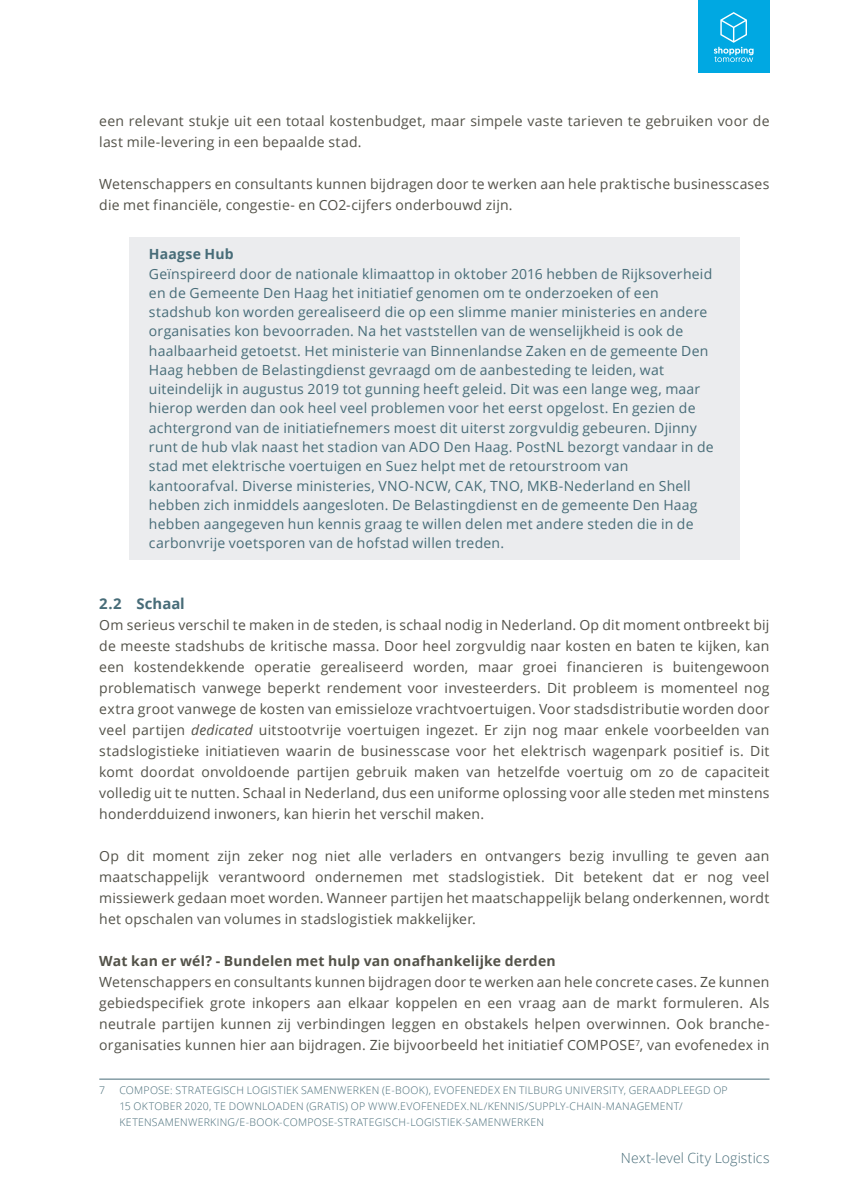
<style>
.page{position:relative;width:844px;height:1191px;background:#fff}
.page>*{position:absolute;margin:0;border:0;box-sizing:border-box;transform-origin:0 0}
._2020_Kop_1_1{font:700 14.88px "Open Sans";color:#476c78}
._2020_Plat{font:14px/21px "Open Sans";letter-spacing:.015em;color:#535249;text-align:justify}
._2020_Kader_plat{font:14px/19.2px "Open Sans";letter-spacing:.015em;color:#476c78}
._2020_Tussenkop{font:700 14px "Open Sans";letter-spacing:.015em;color:#535249}
.t1{font:300 14px "Open Sans";letter-spacing:.01em;color:#476c78}
._2020_Kader_kopje{font:700 14px "Open Sans";letter-spacing:.015em;color:#476c78}
._2020_Voetnoot{font:300 10.5px/16.1px "Open Sans";letter-spacing:.025em;color:#476c78}
.s1{font-style:italic}
</style>
<div class="page">
<div style="left:697px;top:0;width:72px;height:72px;background:#00a8e2"></div>
<svg style="left:713px;top:12px;width:40px;height:50px"></svg>
<div style="left:129px;top:237px;width:610px;height:323px;background:#ebecee"></div>
<hr style="left:99px;top:1078px;width:670px;height:1px;background:#476c78">
<p class="_2020_Plat" style="left:99px;top:110px;width:671px">een relevant stukje uit een totaal kostenbudget, maar simpele vaste tarieven te gebruiken voor de last mile-levering in een bepaalde stad.</p>
<p class="_2020_Plat" style="left:99px;top:173px;width:671px">Wetenschappers en consultants kunnen bijdragen door te werken aan hele praktische businesscases die met financiële, congestie- en CO2-cijfers onderbouwd zijn.</p>
<p class="_2020_Kader_kopje" style="left:149px;top:244px;width:86px">Haagse Hub</p>
<p class="_2020_Kader_plat" style="left:149px;top:264px;width:566px">Geïnspireerd door de nationale klimaattop in oktober 2016 hebben de Rijksoverheid en de Gemeente Den Haag het initiatief genomen om te onderzoeken of een stadshub kon worden gerealiseerd die op een slimme manier ministeries en andere organisaties kon bevoorraden. Na het vaststellen van de wenselijkheid is ook de haalbaarheid getoetst. Het ministerie van Binnenlandse Zaken en de gemeente Den Haag hebben de Belastingdienst gevraagd om de aanbesteding te leiden, wat uiteindelijk in augustus 2019 tot gunning heeft geleid. Dit was een lange weg, maar hierop werden dan ook heel veel problemen voor het eerst opgelost. En gezien de achtergrond van de initiatiefnemers moest dit uiterst zorgvuldig gebeuren. Djinny runt de hub vlak naast het stadion van ADO Den Haag. PostNL bezorgt vandaar in de stad met elektrische voertuigen en Suez helpt met de retourstroom van kantoorafval. Diverse ministeries, VNO-NCW, CAK, TNO, MKB-Nederland en Shell hebben zich inmiddels aangesloten. De Belastingdienst en de gemeente Den Haag hebben aangegeven hun kennis graag te willen delen met andere steden die in de carbonvrije voetsporen van de hofstad willen treden.</p>
<h3 class="_2020_Kop_1_1" style="left:99px;top:593px;width:87px">2.2 Schaal</h3>
<p class="_2020_Plat" style="left:99px;top:614px;width:671px">Om serieus verschil te maken in de steden, is schaal nodig in Nederland. Op dit moment ontbreekt bij de meeste stadshubs de kritische massa. Door heel zorgvuldig naar kosten en baten te kijken, kan een kostendekkende operatie gerealiseerd worden, maar groei financieren is buitengewoon problematisch vanwege beperkt rendement voor investeerders. Dit probleem is momenteel nog extra groot vanwege de kosten van emissieloze vrachtvoertuigen. Voor stadsdistributie worden door veel partijen <span class="s1">dedicated</span> uitstootvrije voertuigen ingezet. Er zijn nog maar enkele voorbeelden van stadslogistieke initiatieven waarin de businesscase voor het elektrisch wagenpark positief is. Dit komt doordat onvoldoende partijen gebruik maken van hetzelfde voertuig om zo de capaciteit volledig uit te nutten. Schaal in Nederland, dus een uniforme oplossing voor alle steden met minstens honderdduizend inwoners, kan hierin het verschil maken.</p>
<p class="_2020_Plat" style="left:99px;top:845px;width:671px">Op dit moment zijn zeker nog niet alle verladers en ontvangers bezig invulling te geven aan maatschappelijk verantwoord ondernemen met stadslogistiek. Dit betekent dat er nog veel missiewerk gedaan moet worden. Wanneer partijen het maatschappelijk belang onderkennen, wordt het opschalen van volumes in stadslogistiek makkelijker.</p>
<h4 class="_2020_Tussenkop" style="left:99px;top:951px;width:458px">Wat kan er wél? - Bundelen met hulp van onafhankelijke derden</h4>
<p class="_2020_Plat" style="left:99px;top:971px;width:671px">Wetenschappers en consultants kunnen bijdragen door te werken aan hele concrete cases. Ze kunnen gebiedspecifiek grote inkopers aan elkaar koppelen en een vraag aan de markt formuleren. Als neutrale partijen kunnen zij verbindingen leggen en obstakels helpen overwinnen. Ook branche&shy;organisaties kunnen hier aan bijdragen. Zie bijvoorbeeld het initiatief COMPOSE<sup>7</sup>, van evofenedex in</p>
<p class="_2020_Voetnoot" style="left:99px;top:1082px;width:7px">7</p>
<p class="_2020_Voetnoot" style="left:119px;top:1082px;width:609px">COMPOSE: STRATEGISCH LOGISTIEK SAMENWERKEN (E-BOOK), EVOFENEDEX EN TILBURG UNIVERSITY, GERAADPLEEGD OP<br>15 OKTOBER 2020, TE DOWNLOADEN (GRATIS) OP WWW.EVOFENEDEX.NL/KENNIS/SUPPLY-CHAIN-MANAGEMENT/<br>KETENSAMENWERKING/E-BOOK-COMPOSE-STRATEGISCH-LOGISTIEK-SAMENWERKEN</p>
<p class="t1" style="left:620px;top:1148px;width:150px">Next-level City Logistics</p>
</div>
